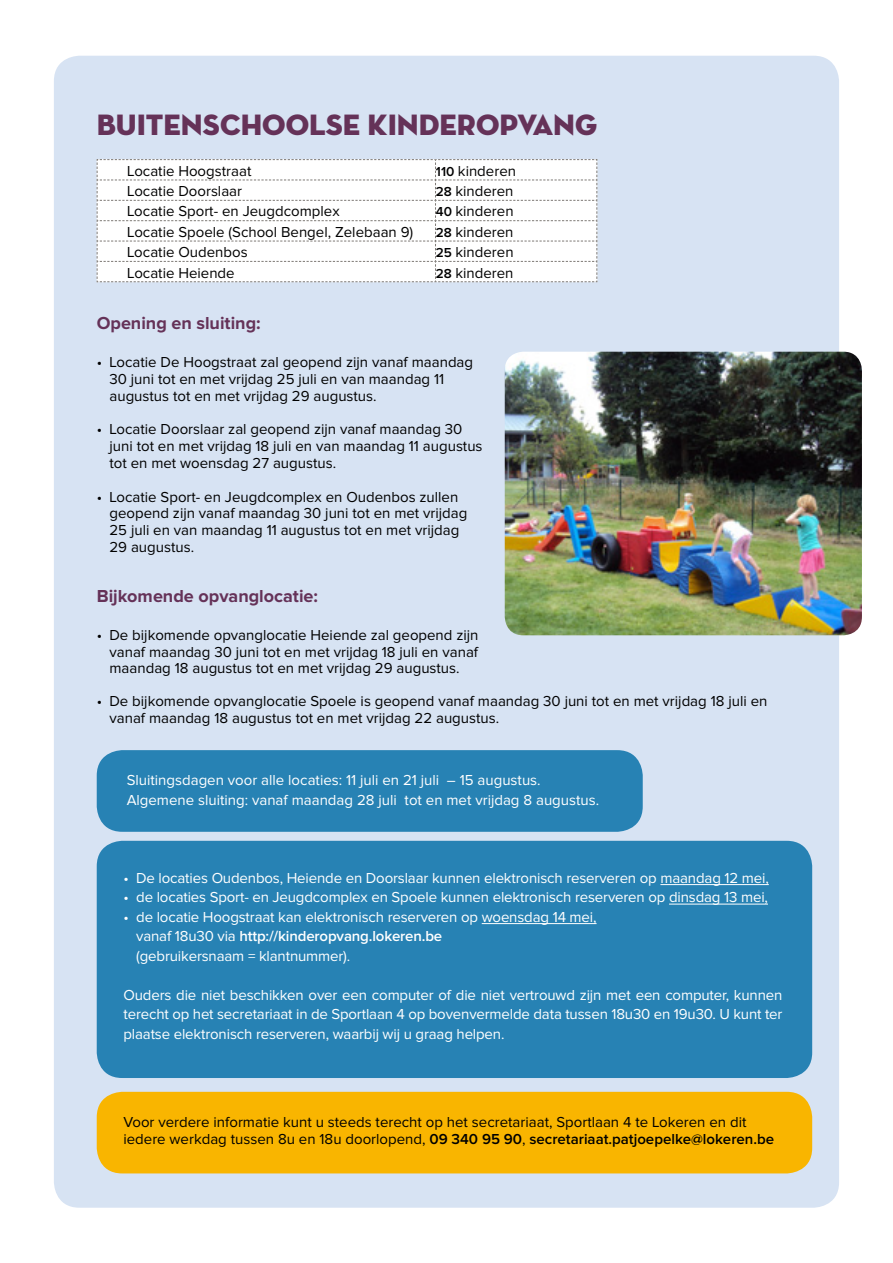
<style>
.page{position:relative;width:893px;height:1263px;background:#fff}
.page>*{position:absolute;margin:0;border:0;box-sizing:border-box;transform-origin:0 0}
.t1{font:30px "Neutra Disp Titling";color:#653258}
.t2{font:700 18px "Proxima Nova";color:#653258}
.t3{font:15px/16.8px "Proxima Nova";color:#000}
.t4{font:15px/19.5px "Proxima Nova";letter-spacing:-.01em;color:#fff}
.s1{font-weight:600;font-size:13.5px}
.s2{font-weight:600}
</style>
<div class="page">
<div style="left:54px;top:56px;width:785px;height:1152px;background:#d7e3f3;border-radius:26px"></div>
<svg style="left:96px;top:159px;width:502px;height:123px;background:#fafafa"></svg>
<img style="left:505px;top:352px;width:357px;height:283px">
<div style="left:97px;top:750px;width:546px;height:82px;background:#2782b4;border-radius:26px"></div>
<div style="left:97px;top:1092px;width:715px;height:81px;background:#f9b500;border-radius:26px"></div>
<div style="left:97px;top:841px;width:715px;height:237px;background:#2782b4;border-radius:26px"></div>
<hr style="left:660px;top:884px;width:109px;height:1px;background:#fff">
<hr style="left:669px;top:904px;width:99px;height:1px;background:#fff">
<hr style="left:482px;top:923px;width:115px;height:1px;background:#fff">
<h1 class="t1" style="left:97px;top:106px;width:502px">BUITENSCHOOLSE KINDEROPVANG</h1>
<p class="t3" style="left:127px;top:163px;width:126px">Locatie Hoogstraat</p>
<p class="t3" style="left:436px;top:163px;width:82px"><span class="s1">110</span> kinderen</p>
<p class="t3" style="left:127px;top:183px;width:116px">Locatie Doorslaar</p>
<p class="t3" style="left:436px;top:183px;width:79px"><span class="s1">28</span> kinderen</p>
<p class="t3" style="left:127px;top:204px;width:214px">Locatie Sport- en Jeugdcomplex</p>
<p class="t3" style="left:436px;top:204px;width:79px"><span class="s1">40</span> kinderen</p>
<p class="t3" style="left:127px;top:224px;width:288px">Locatie Spoele (School Bengel, Zelebaan 9)</p>
<p class="t3" style="left:436px;top:224px;width:79px"><span class="s1">28</span> kinderen</p>
<p class="t3" style="left:127px;top:244px;width:122px">Locatie Oudenbos</p>
<p class="t3" style="left:436px;top:244px;width:79px"><span class="s1">25</span> kinderen</p>
<p class="t3" style="left:127px;top:265px;width:109px">Locatie Heiende</p>
<p class="t3" style="left:436px;top:265px;width:79px"><span class="s1">28</span> kinderen</p>
<p class="t2" style="left:97px;top:315px;width:165px">Opening en sluiting:</p>
<p class="t3" style="left:109px;top:354px;width:365px;text-indent:-13px">• Locatie De Hoogstraat zal geopend zijn vanaf maandag<br>30 juni tot en met vrijdag 25 juli en van maandag 11 augustus tot en met vrijdag 29 augustus.</p>
<p class="t3" style="left:109px;top:422px;width:375px;text-indent:-13px">• Locatie Doorslaar zal geopend zijn vanaf maandag 30 juni tot en met vrijdag 18 juli en van maandag 11 augustus tot en met woensdag 27 augustus.</p>
<p class="t3" style="left:109px;top:489px;width:359px;text-indent:-13px">• Locatie Sport- en Jeugdcomplex en Oudenbos zullen geopend zijn vanaf maandag 30 juni tot en met vrijdag 25 juli en van maandag 11 augustus tot en met vrijdag 29 augustus.</p>
<p class="t2" style="left:97px;top:588px;width:223px">Bijkomende opvanglocatie:</p>
<p class="t3" style="left:109px;top:628px;width:371px;text-align:justify;text-indent:-13px">• De bijkomende opvanglocatie Heiende zal geopend zijn vanaf maandag 30 juni tot en met vrijdag 18 juli en vanaf maandag 18 augustus tot en met vrijdag 29 augustus.</p>
<p class="t3" style="left:109px;top:694px;width:659px;text-indent:-13px">• De bijkomende opvanglocatie Spoele is geopend vanaf maandag 30 juni tot en met vrijdag 18 juli en vanaf maandag 18 augustus tot en met vrijdag 22 augustus.</p>
<p class="t4" style="left:127px;top:771px;width:474px">Sluitingsdagen voor alle locaties: 11 juli en 21 juli – 15 augustus.<br>Algemene sluiting: vanaf maandag 28 juli tot en met vrijdag 8 augustus.</p>
<p class="t4" style="left:123px;top:868px;width:647px">• De locaties Oudenbos, Heiende en Doorslaar kunnen elektronisch reserveren op maandag 12 mei,</p>
<p class="t4" style="left:123px;top:888px;width:646px">• de locaties Sport- en Jeugdcomplex en Spoele kunnen elektronisch reserveren op dinsdag 13 mei,</p>
<p class="t4" style="left:136px;top:907px;width:462px;text-indent:-13px">• de locatie Hoogstraat kan elektronisch reserveren op woensdag 14 mei, vanaf 18u30 via <span class="s2">http://kinderopvang.lokeren.be<br></span>(gebruikersnaam = klantnummer).</p>
<p class="t4" style="left:123px;top:985px;width:660px;text-align:justify">Ouders die niet beschikken over een computer of die niet vertrouwd zijn met een computer, kunnen terecht op het secretariaat in de Sportlaan 4 op bovenvermelde data tussen 18u30 en 19u30. U kunt ter plaatse elektronisch reserveren, waarbij wij u graag helpen.</p>
<p class="t3" style="left:123px;top:1115px;width:652px">Voor verdere informatie kunt u steeds terecht op het secretariaat, Sportlaan 4 te Lokeren en dit iedere werkdag tussen 8u en 18u doorlopend, <span class="s2">09 340 95 90</span>, <span class="s2">secretariaat.patjoepelke@lokeren.be</span></p>
</div>
